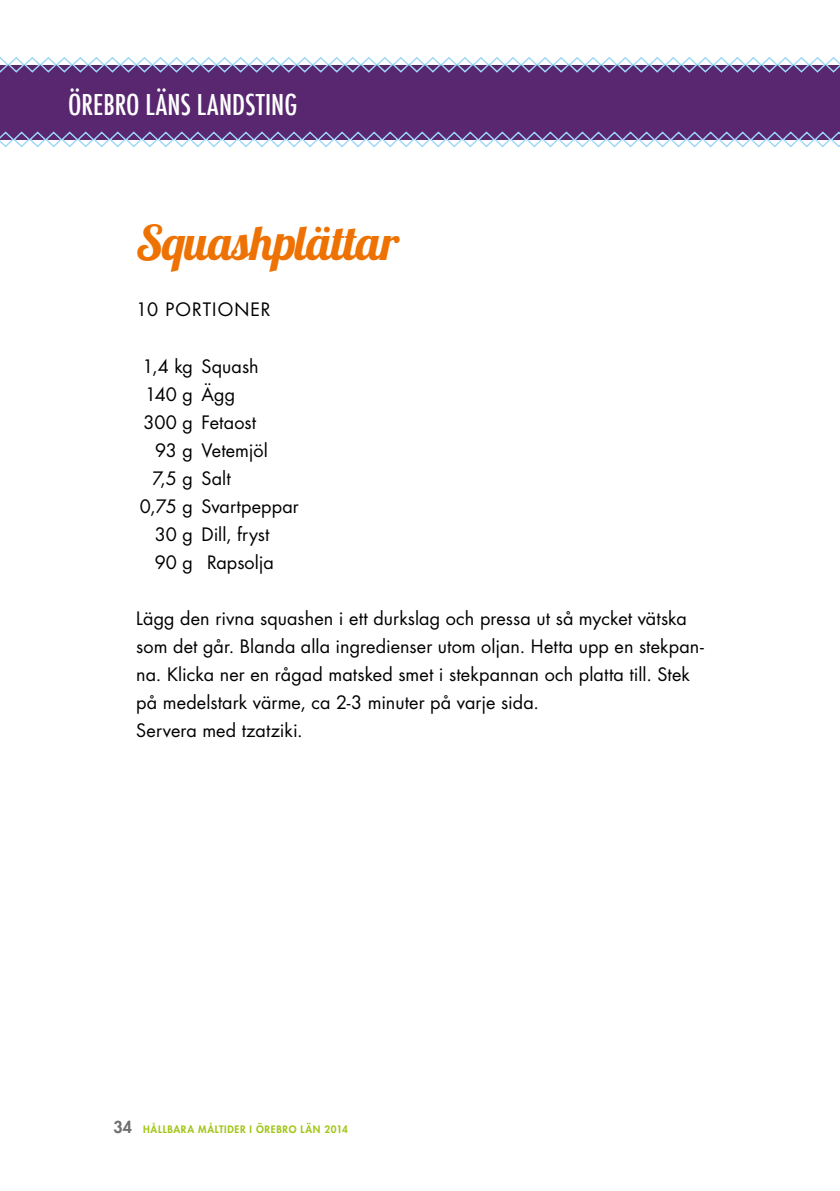
<style>
.page{position:relative;width:840px;height:1191px;background:#fff}
.page>*{position:absolute;margin:0;border:0;box-sizing:border-box;transform-origin:0 0}
.t1{font:48px "Lobster 1.4";letter-spacing:-.01em;color:#ee7203}
.t2{font:500 condensed 28px "Futura";color:#fff}
.t3{font:18px/28px "Futura";letter-spacing:.005em;color:#000}
.t4{font:18px "Futura";letter-spacing:.06em;color:#000}
.t5{font:800 10px "Futura";letter-spacing:.065em;color:#a2c617}
.s1{font-size:16px;color:#706f6f}
</style>
<div class="page">
<div style="left:0;top:65px;width:839px;height:74px;background:#592770"></div>
<svg style="left:0;top:131px;width:839px;height:17px"></svg>
<svg style="left:0;top:57px;width:839px;height:16px"></svg>
<h2 class="t2" style="left:68px;top:86px;width:231px">ÖREBRO LÄNS LANDSTING</h2>
<h1 class="t1" style="left:136px;top:212px;width:264px">Squashplättar</h1>
<p class="t4" style="left:136px;top:297px;width:132px">10 portion er</p>
<p class="t3" style="left:142px;top:352px;width:117px">1,4 kg Squash</p>
<p class="t3" style="left:145px;top:380px;width:92px">140 g Ägg</p>
<p class="t3" style="left:143px;top:408px;width:114px">300 g Fetaost</p>
<p class="t3" style="left:155px;top:436px;width:114px">93 g Vetemjöl</p>
<p class="t3" style="left:152px;top:464px;width:80px">7,5 g Salt</p>
<p class="t3" style="left:140px;top:492px;width:160px">0,75 g Svartpeppar</p>
<p class="t3" style="left:155px;top:520px;width:116px">30 g Dill, fryst</p>
<p class="t3" style="left:155px;top:548px;width:121px">90 g Rapsolja</p>
<p class="t3" style="left:136px;top:604px;width:568px">Lägg den rivna squashen i ett durkslag och pressa ut så mycket vätska som det går. Blanda alla ingredienser utom oljan. Hetta upp en stekpan&shy;na. Klicka ner en rågad matsked smet i stekpannan och platta till. Stek på medelstark värme, ca 2-3 minuter på varje sida.<br>Servera med tzatziki.</p>
<p class="t5" style="left:113px;top:1122px;width:236px"><span class="s1">34</span> HÅLLBARA MÅLTIDER I ÖREBRO LÄN 2014</p>
</div>
